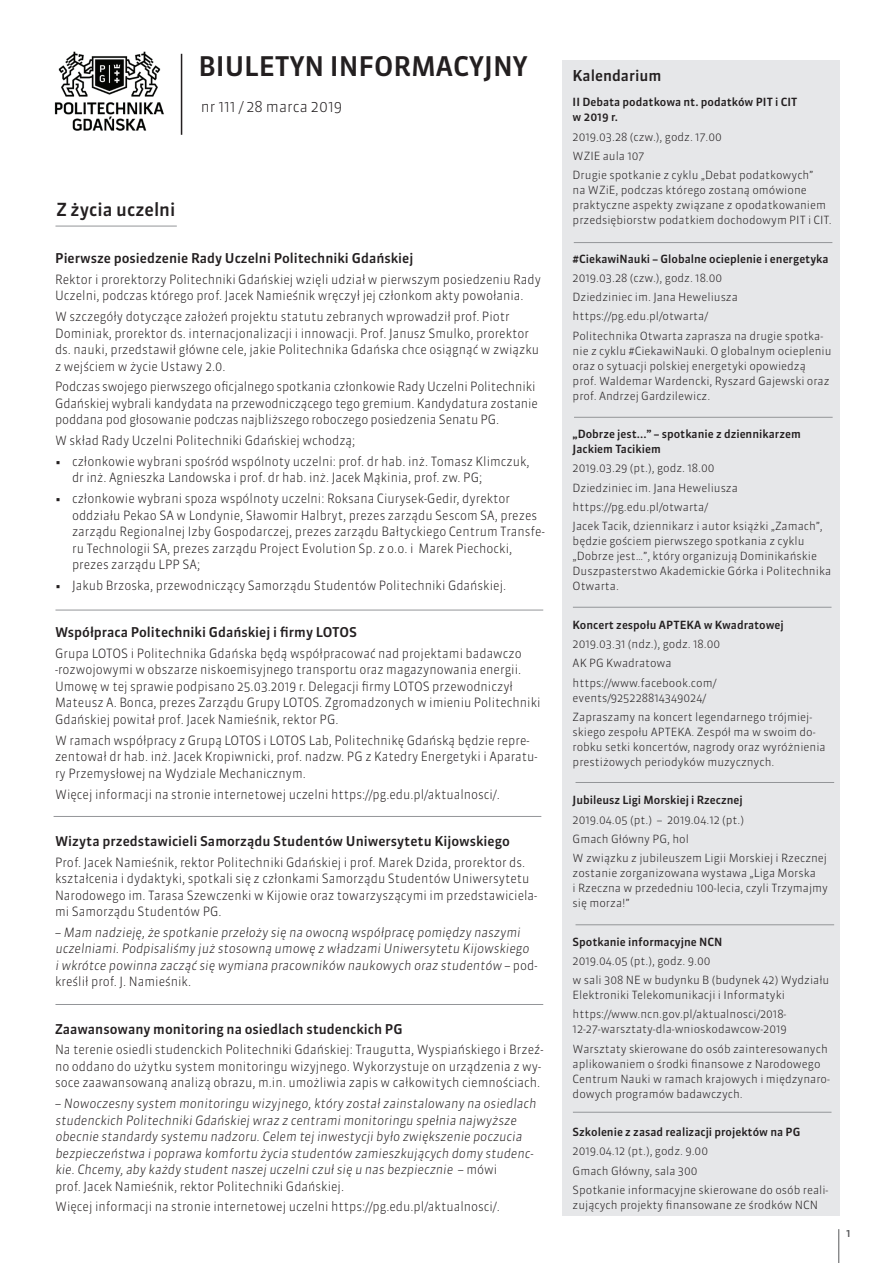
<style>
.page{position:relative;width:893px;height:1263px;background:#fff}
.page>*{position:absolute;margin:0;border:0;box-sizing:border-box;transform-origin:0 0}
.t1{font:500 27px "Sanuk Pro";color:#231f20}
.t2{font:500 18px "Sanuk Pro";color:#231f20}
.t3{font:300 15px "Sanuk Pro";color:#231f20}
.t4{font:500 15px "Sanuk Pro";color:#231f20}
.t5{font:500 13.5px "Sanuk Pro";color:#231f20}
.t6{font:300 12.75px/16.5px "Sanuk Pro";color:#231f20;scale:.95 1}
.t7{font:300 11.25px/19.2px "Sanuk Pro";color:#231f20}
.t8{font:500 11.25px/15px "Sanuk Pro";color:#231f20}
.t9{font:500 10.5px "Sanuk Pro";color:#57585a}
</style>
<div class="page">
<hr style="left:838px;top:1229px;width:1px;height:34px;background:#57585a">
<div style="left:562px;top:60px;width:277px;height:1155px;background:#e6e7e9"></div>
<img style="left:54px;top:51px;width:129px;height:84px">
<hr style="left:181px;top:54px;width:1px;height:81px;background:#231f20">
<hr style="left:55px;top:226px;width:122px;height:1px;background:#939598">
<hr style="left:574px;top:242px;width:258px;height:1px;background:#939598">
<hr style="left:55px;top:610px;width:488px;height:1px;background:#939598">
<hr style="left:55px;top:1004px;width:488px;height:1px;background:#939598">
<hr style="left:575px;top:782px;width:259px;height:1px;background:#939598">
<hr style="left:574px;top:417px;width:259px;height:1px;background:#939598">
<hr style="left:573px;top:607px;width:258px;height:1px;background:#939598">
<hr style="left:575px;top:924px;width:259px;height:1px;background:#939598">
<hr style="left:54px;top:816px;width:487px;height:1px;background:#939598">
<hr style="left:573px;top:1112px;width:258px;height:1px;background:#939598">
<h1 class="t1" style="left:199px;top:47px;width:331px">BIULETYN INFORMACYJNY</h1>
<p class="t3" style="left:201px;top:96px;width:143px">nr 111 / 28 marca 2019</p>
<h2 class="t2" style="left:57px;top:197px;width:120px">Z życia uczelni</h2>
<p class="t5" style="left:55px;top:249px;width:360px">Pierwsze posiedzenie Rady Uczelni Politechniki Gdańskiej</p>
<p class="t6" style="left:55px;top:271px;width:513px">Rektor i prorektorzy Politechniki Gdańskiej wzięli udział w pierwszym posiedzeniu Rady<br>Uczelni, podczas którego prof. Jacek Namieśnik wręczył jej członkom akty powołania.</p>
<p class="t6" style="left:55px;top:308px;width:511px">W szczegóły dotyczące założeń projektu statutu zebranych wprowadził prof. Piotr Dominiak, prorektor ds. internacjonalizacji i innowacji. Prof. Janusz Smulko, prorektor ds. nauki, przedstawił główne cele, jakie Politechnika Gdańska chce osiągnąć w związku z wejściem w życie Ustawy 2.0.</p>
<p class="t6" style="left:55px;top:378px;width:510px">Podczas swojego pierwszego oficjalnego spotkania członkowie Rady Uczelni Politechniki<br>Gdańskiej wybrali kandydata na przewodniczącego tego gremium. Kandydatura zostanie poddana pod głosowanie podczas najbliższego roboczego posiedzenia Senatu PG.</p>
<p class="t6" style="left:55px;top:432px;width:318px">W skład Rady Uczelni Politechniki Gdańskiej wchodzą;</p>
<p class="t6" style="left:72px;top:453px;width:483px;text-indent:-17px">• członkowie wybrani spośród wspólnoty uczelni: prof. dr hab. inż. Tomasz Klimczuk, dr inż. Agnieszka Landowska i prof. dr hab. inż. Jacek Mąkinia, prof. zw. PG;</p>
<p class="t6" style="left:72px;top:490px;width:499px;text-indent:-17px">• członkowie wybrani spoza wspólnoty uczelni: Roksana Ciurysek-Gedir, dyrektor oddziału Pekao SA w Londynie, Sławomir Halbryt, prezes zarządu Sescom SA, prezes zarządu Regionalnej Izby Gospodarczej, prezes zarządu Bałtyckiego Centrum Transfe&shy;ru Technologii SA, prezes zarządu Project Evolution Sp. z o.o. i Marek Piechocki, prezes zarządu LPP SA;</p>
<p class="t6" style="left:55px;top:577px;width:476px">• Jakub Brzoska, przewodniczący Samorządu Studentów Politechniki Gdańskiej.</p>
<p class="t5" style="left:55px;top:623px;width:303px">Współpraca Politechniki Gdańskiej i firmy LOTOS</p>
<p class="t6" style="left:55px;top:645px;width:513px">Grupa LOTOS i Politechnika Gdańska będą współpracować nad projektami badawczo -rozwojowymi w obszarze niskoemisyjnego transportu oraz magazynowania energii.<br>Umowę w tej sprawie podpisano 25.03.2019 r. Delegacji firmy LOTOS przewodniczył Mateusz A. Bonca, prezes Zarządu Grupy LOTOS. Zgromadzonych w imieniu Politechniki Gdańskiej powitał prof. Jacek Namieśnik, rektor PG.</p>
<p class="t6" style="left:55px;top:731px;width:509px">W ramach współpracy z Grupą LOTOS i LOTOS Lab, Politechnikę Gdańską będzie repre&shy;zentował dr hab. inż. Jacek Kropiwnicki, prof. nadzw. PG z Katedry Energetyki i Aparatu&shy;ry Przemysłowej na Wydziale Mechanicznym.</p>
<p class="t6" style="left:55px;top:785px;width:470px">Więcej informacji na stronie internetowej uczelni https://pg.edu.pl/aktualnosci/.</p>
<p class="t5" style="left:55px;top:831px;width:456px">Wizyta przedstawicieli Samorządu Studentów Uniwersytetu Kijowskiego</p>
<p class="t6" style="left:55px;top:853px;width:509px">Prof. Jacek Namieśnik, rektor Politechniki Gdańskiej i prof. Marek Dzida, prorektor ds. kształcenia i dydaktyki, spotkali się z członkami Samorządu Studentów Uniwersytetu Narodowego im. Tarasa Szewczenki w Kijowie oraz towarzyszącymi im przedstawiciela&shy;mi Samorządu Studentów PG.</p>
<p class="t6" style="left:55px;top:923px;width:509px">– Mam nadzieję,że spotkanie przełoży się na owocną współpracę pomiędzy naszymi uczelniami.Podpisaliśmy już stosowną umowę z władzamiUniwersytetu Kijowskiego iwkrótce powinna zacząć się wymiana pracowników naukowych oraz studentów – p o d - kreślił prof. J. Namieśnik.</p>
<p class="t5" style="left:55px;top:1019px;width:349px">Zaawansowany monitoring na osiedlach studenckich PG</p>
<p class="t6" style="left:55px;top:1041px;width:516px">Na terenie osiedli studenckich Politechniki Gdańskiej: Traugutta, Wyspiańskiego i Brzeź&shy;no oddano do użytku system monitoringu wizyjnego. Wykorzystuje on urządzenia z wy&shy;soce zaawansowaną analizą obrazu, m.in. umożliwia zapis w całkowitych ciemnościach.</p>
<p class="t6" style="left:55px;top:1095px;width:510px">– Nowoczesny system monitoringu wizyjnego,który zostałzainstalowany na osiedlach studenckich PolitechnikiGdańskiejwraz z centramimonitoringu spełnia najwyższe obecnie standardy systemu nadzoru.Celem tejinwestycjibyło zwiększenie poczucia bezpieczeństwa ipoprawa komfortu życia studentów zamieszkujących domy studenc&shy;kie.Chcemy,aby każdy student naszejuczelniczułsię u nas bezpiecznie – m ó w i<br>prof. Jacek Namieśnik, rektor Politechniki Gdańskiej.</p>
<p class="t6" style="left:55px;top:1198px;width:470px">Więcej informacji na stronie internetowej uczelni https://pg.edu.pl/aktualnosci/.</p>
<p class="t4" style="left:572px;top:65px;width:91px">Kalendarium</p>
<p class="t8" style="left:573px;top:95px;width:226px">II Debata podatkowa nt. podatków PIT i CIT w 2019 r.</p>
<p class="t7" style="left:573px;top:127px;width:242px">2019.03.28 (czw.), godz. 17.00<br>WZIE aula 107<br>Drugie spotkanie z cyklu „Debat podatkowych”</p>
<p class="t7" style="left:573px;top:182px;width:260px;line-height:15px">na WZiE, podczas którego zostaną omówione praktyczne aspekty związane z opodatkowaniem przedsiębiorstw podatkiem dochodowym PIT i CIT.</p>
<p class="t8" style="left:573px;top:251px;width:257px">#CiekawiNauki – Globalne ocieplenie i energetyka</p>
<p class="t7" style="left:573px;top:268px;width:252px">2019.03.28 (czw.), godz. 18.00<br>Dziedziniec im. Jana Heweliusza https://pg.edu.pl/otwarta/<br>Politechnika Otwarta zaprasza na drugie spotka-</p>
<p class="t7" style="left:573px;top:343px;width:260px;line-height:15px">nie z cyklu #CiekawiNauki. O globalnym ociepleniu oraz o sytuacji polskiej energetyki opowiedzą prof. Waldemar Wardencki, Ryszard Gajewski oraz prof. Andrzej Gardzilewicz.</p>
<p class="t8" style="left:573px;top:427px;width:230px">„Dobrze jest...” – spotkanie z dziennikarzem<br>Jackiem Tacikiem</p>
<p class="t7" style="left:573px;top:458px;width:252px">2019.03.29 (pt.), godz. 18.00<br>Dziedziniec im. Jana Heweliusza https://pg.edu.pl/otwarta/<br>Jacek Tacik, dziennikarz i autor książki „Zamach”,</p>
<p class="t7" style="left:573px;top:533px;width:260px;line-height:15px">będzie gościem pierwszego spotkania z cyklu „Dobrze jest…”, który organizują Dominikańskie Duszpasterstwo Akademickie Górka i Politechnika Otwarta.</p>
<p class="t8" style="left:573px;top:617px;width:102px">Koncert zespołu Apteka</p>
<p class="t8" style="left:704px;top:617px;width:82px">w Kwadratowej</p>
<p class="t7" style="left:573px;top:634px;width:149px">2019.03.31 (ndz.), godz. 18.00<br>AK PG Kwadratowa https://www.facebook.com/</p>
<p class="t7" style="left:573px;top:687px;width:241px">events/925228814349024/<br>Zapraszamy na koncert legendarnego trójmiej-</p>
<p class="t7" style="left:573px;top:724px;width:255px;line-height:15px">skiego zespołu APTEKA. Zespół ma w swoim do&shy;robku setki koncertów, nagrody oraz wyróżnienia prestiżowych periodyków muzycznych.</p>
<p class="t8" style="left:573px;top:793px;width:172px">Jubileusz Ligi Morskiej i Rzecznej</p>
<p class="t7" style="left:573px;top:809px;width:256px">2019.04.05 (pt.) – 2019.04.12 (pt.)<br>Gmach Główny PG, hol<br>W związku z jubileuszem Ligii Morskiej i Rzecznej</p>
<p class="t7" style="left:573px;top:865px;width:257px;line-height:15px">zostanie zorganizowana wystawa „Liga Morska<br>i Rzeczna w przededniu 100-lecia, czyli Trzymajmy się morza!”</p>
<p class="t8" style="left:573px;top:934px;width:151px">Spotkanie informacyjne NCN</p>
<p class="t7" style="left:573px;top:951px;width:258px">2019.04.05 (pt.), godz. 9.00<br>w sali 308 NE w budynku B (budynek 42) Wydziału</p>
<p class="t7" style="left:573px;top:985px;width:215px">Elektroniki Telekomunikacji i Informatyki https://www.ncn.gov.pl/aktualnosci/2018-</p>
<p class="t7" style="left:573px;top:1019px;width:257px">12-27-warsztaty-dla-wnioskodawcow-2019<br>Warsztaty skierowane do osób zainteresowanych</p>
<p class="t7" style="left:573px;top:1055px;width:259px;line-height:15px">aplikowaniem o środki finansowe z Narodowego<br>Centrum Nauki w ramach krajowych i międzynaro&shy;dowych programów badawczych.</p>
<p class="t8" style="left:573px;top:1124px;width:229px">Szkolenie z zasad realizacji projektów na PG</p>
<p class="t7" style="left:573px;top:1141px;width:257px">2019.04.12 (pt.), godz. 9.00<br>Gmach Główny, sala 300<br>Spotkanie informacyjne skierowane do osób reali-</p>
<p class="t7" style="left:573px;top:1195px;width:247px">zujących projekty finansowane ze środków NCN</p>
<p class="t9" style="left:846px;top:1225px;width:6px">1</p>
</div>
